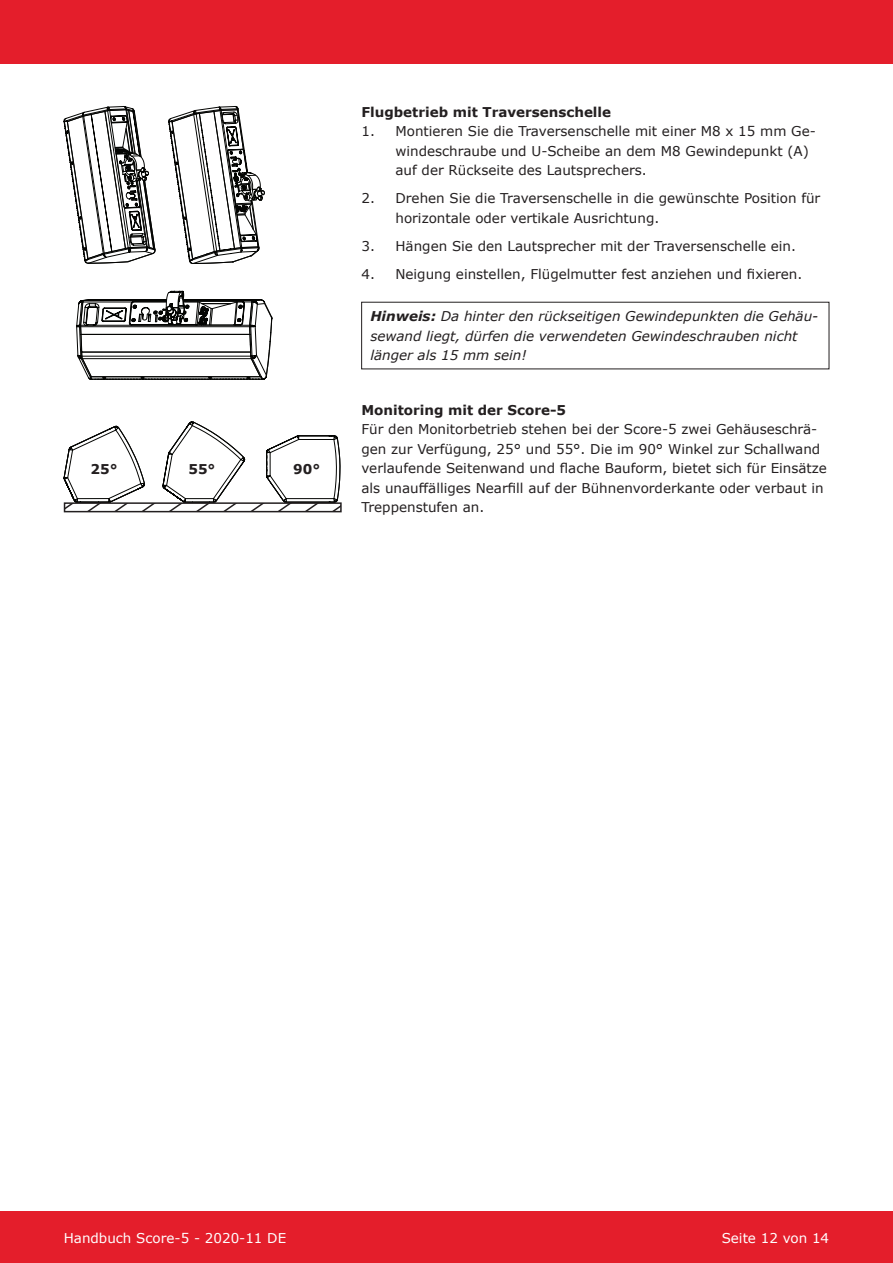
<style>
.page{position:relative;width:893px;height:1263px;background:#fff}
.page>*{position:absolute;margin:0;border:0;box-sizing:border-box;transform-origin:0 0}
.t1{font:13.5px/19.5px "Verdana";color:#231f20}
.t2{font:italic 13.5px/19.5px "Verdana";color:#231f20}
.t3{font:700 13.5px "Verdana";color:#231f20}
.t4{font:13.5px "Verdana";color:#fff}
.s1{font-weight:700}
</style>
<div class="page">
<div style="left:0;top:0;width:893px;height:64px;background:#e41e2b"></div>
<div style="left:0;top:1212px;width:893px;height:51px;background:#e41e2b"></div>
<svg style="left:168px;top:106px;width:97px;height:158px"></svg>
<svg style="left:63px;top:106px;width:93px;height:158px"></svg>
<svg style="left:76px;top:291px;width:197px;height:89px"></svg>
<svg style="left:64px;top:421px;width:277px;height:88px"></svg>
<div style="left:64px;top:502px;width:278px;height:10px;border:2px solid #231f20"></div>
<p class="t3" style="left:91px;top:459px;width:29px">25°</p>
<p class="t3" style="left:188px;top:459px;width:29px">55°</p>
<p class="t3" style="left:293px;top:459px;width:29px">90°</p>
<p class="t3" style="left:361px;top:102px;width:251px">Flugbetrieb mit Traversenschelle</p>
<p class="t1" style="left:395px;top:121px;width:422px;text-indent:-34px">1. Montieren Sie die Traversenschelle mit einer M8 x 15 mm Ge&shy;windeschraube und U-Scheibe an dem M8 Gewindepunkt (A) auf der Rückseite des Lautsprechers.</p>
<p class="t1" style="left:395px;top:188px;width:426px;text-indent:-34px">2. Drehen Sie die Traversenschelle in die gewünschte Position für horizontale oder vertikale Ausrichtung.</p>
<p class="t1" style="left:361px;top:236px;width:436px">3. Hängen Sie den Lautsprecher mit der Traversenschelle ein.</p>
<p class="t1" style="left:361px;top:264px;width:442px">4. Neigung einstellen, Flügelmutter fest anziehen und fixieren.</p>
<p class="t2" style="left:370px;top:306px;width:449px"><span class="s1">Hinweis:</span> Da hinter den rückseitigen Gewindepunkten die Gehäu&shy;sewand liegt, dürfen die verwendeten Gewindeschrauben nicht länger als 15 mm sein!</p>
<p class="t3" style="left:361px;top:400px;width:206px">Monitoring mit der Score-5</p>
<p class="t1" style="left:361px;top:419px;width:467px">Für den Monitorbetrieb stehen bei der Score-5 zwei Gehäuseschrä&shy;gen zur Verfügung, 25° und 55°. Die im 90° Winkel zur Schallwand verlaufende Seitenwand und flache Bauform, bietet sich für Einsätze als unauffälliges Nearfill auf der Bühnenvorderkante oder verbaut in Treppenstufen an.</p>
<p class="t4" style="left:64px;top:1228px;width:224px">Handbuch Score-5 - 2020-11 DE</p>
<p class="t4" style="left:722px;top:1228px;width:109px">Seite 12 von 14</p>
</div>
